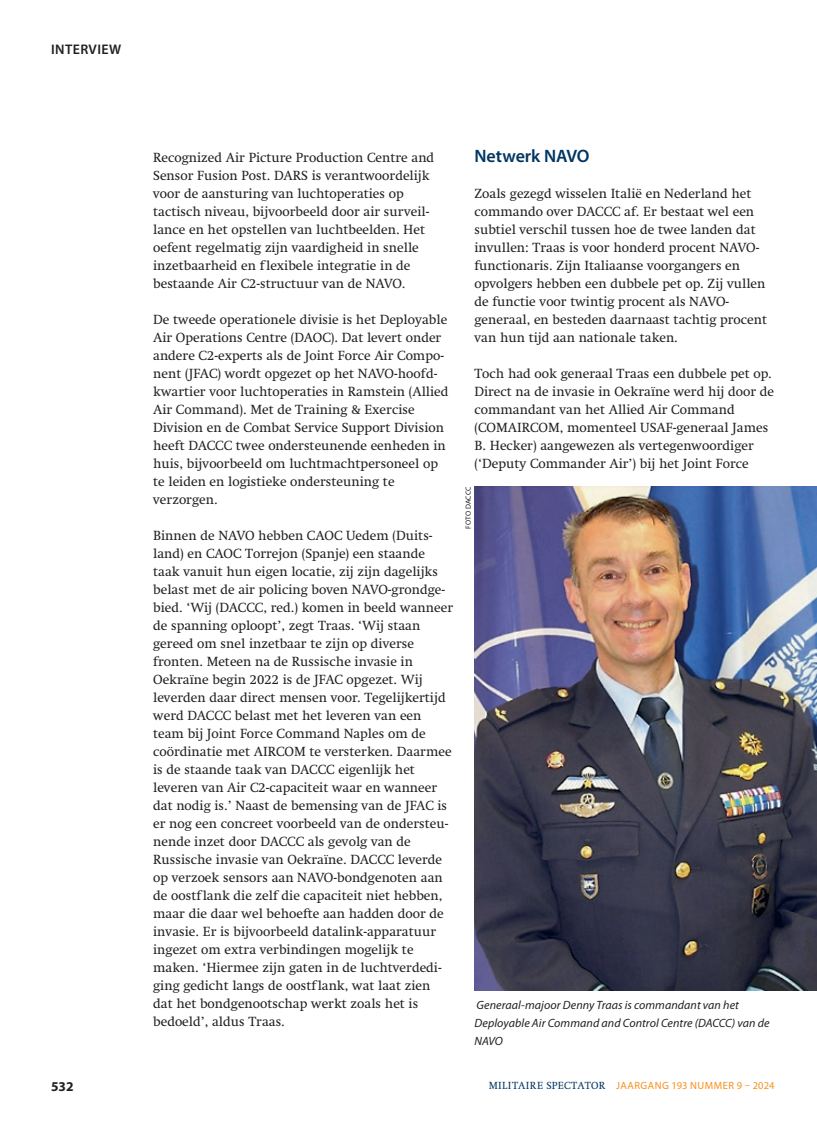
<style>
.page{position:relative;width:817px;height:1136px;background:#fff}
.page>*{position:absolute;margin:0;border:0;box-sizing:border-box;transform-origin:0 0}
.t1{font:600 18px "Myriad Pro";color:#003562}
.t2{font:600 13.95px "Myriad Pro";letter-spacing:.03em;color:#231f20}
.t3{font:13.5px/18px "Swift LT Std";color:#231f20}
.t4{font:700 13.5px "Myriad Pro";color:#231f20}
.t5{font:italic 12px/18px "Myriad Pro";letter-spacing:.005em;color:#231f20}
.t6{font:10.5px "Myriad Pro";letter-spacing:.045em;color:#f68f1e}
.t7{font:7.5px "Myriad Pro";letter-spacing:.015em;color:#231f20}
.s1{font-family:"Swift LT Std";color:#003562}
</style>
<div class="page">
<img style="left:474px;top:486px;width:342px;height:504px">
<p class="t2" style="left:51px;top:40px;width:71px">INTERVIEW</p>
<p class="t3" style="left:153px;top:149px;width:282px">Recognized Air Picture Production Centre and Sensor Fusion Post. DARS is verantwoordelijk voor de aansturing van luchtoperaties op tactisch niveau, bijvoorbeeld door air surveil&shy;lance en het opstellen van luchtbeelden. Het oefent regelmatig zijn vaardigheid in snelle inzetbaarheid en flexibele integratie in de bestaande Air C2-structuur van de NAVO.</p>
<p class="t3" style="left:153px;top:311px;width:297px">De tweede operationele divisie is het Deployable Air Operations Centre (DAOC). Dat levert onder andere C2-experts als de Joint Force Air Compo&shy;nent (JFAC) wordt opgezet op het NAVO-hoofd&shy;kwartier voor luchtoperaties in Ramstein (Allied Air Command). Met de Training &amp; Exercise Division en de Combat Service Support Division heeft DACCC twee ondersteunende eenheden in huis, bijvoorbeeld om luchtmachtpersoneel op te leiden en logistieke ondersteuning te verzorgen.</p>
<p class="t3" style="left:153px;top:527px;width:301px">Binnen de NAVO hebben CAOC Uedem (Duits&shy;land) en CAOC Torrejon (Spanje) een staande taak vanuit hun eigen locatie, zij zijn dagelijks belast met de air policing boven NAVO-grondge&shy;bied. ‘Wij (DACCC, red.) komen in beeld wanneer de spanning oploopt’, zegt Traas. ‘Wij staan gereed om snel inzetbaar te zijn op diverse fronten. Meteen na de Russische invasie in Oekraïne begin 2022 is de JFAC opgezet. Wij leverden daar direct mensen voor. Tegelijkertijd werd DACCC belast met het leveren van een team bij Joint Force Command Naples om de coördinatie met AIRCOM te versterken. Daarmee is de staande taak van DACCC eigenlijk het leveren van Air C2-capaciteit waar en wanneer dat nodig is.’ Naast de bemensing van de JFAC is er nog een concreet voorbeeld van de ondersteu&shy;nende inzet door DACCC als gevolg van de Russische invasie van Oekraïne. DACCC leverde op verzoek sensors aan NAVO-bondgenoten aan de oostflank die zelf die capaciteit niet hebben, maar die daar wel behoefte aan hadden door de invasie. Er is bijvoorbeeld datalink-apparatuur ingezet om extra verbindingen mogelijk te maken. ‘Hiermee zijn gaten in de luchtverdedi&shy;ging gedicht langs de oostflank, wat laat zien dat het bondgenootschap werkt zoals het is bedoeld’, aldus Traas.</p>
<h1 class="t1" style="left:474px;top:145px;width:117px">NETWERK NAVO</h1>
<p class="t3" style="left:474px;top:185px;width:294px">Zoals gezegd wisselen Italië en Nederland het commando over DACCC af. Er bestaat wel een subtiel verschil tussen hoe de twee landen dat invullen: Traas is voor honderd procent NAVO&shy;functionaris. Zijn Italiaanse voorgangers en opvolgers hebben een dubbele pet op. Zij vullen de functie voor twintig procent als NAVO&shy;generaal, en besteden daarnaast tachtig procent van hun tijd aan nationale taken.</p>
<p class="t3" style="left:474px;top:365px;width:301px">Toch had ook generaal Traas een dubbele pet op.<br>Direct na de invasie in Oekraïne werd hij door de commandant van het Allied Air Command (COMAIRCOM, momenteel USAF-generaal James B. Hecker) aangewezen als vertegenwoordiger (‘Deputy Commander Air’) bij het Joint Force</p>
<p class="t7" style="left:463px;top:529px;width:44px;rotate:-90deg">FOTO DACCC</p>
<p class="t5" style="left:474px;top:995px;width:296px">Generaal-majoor Denny Traas is commandant van het<br>Deployable Air Command and Control Centre (DACCC) van de<br>NAVO</p>
<p class="t4" style="left:51px;top:1077px;width:24px">532</p>
<p class="t6" style="left:488px;top:1078px;width:287px"><span class="s1">MILITAIRE SPECTATOR</span> JAARGANG 193 NUMMER 9 – 2024</p>
</div>
